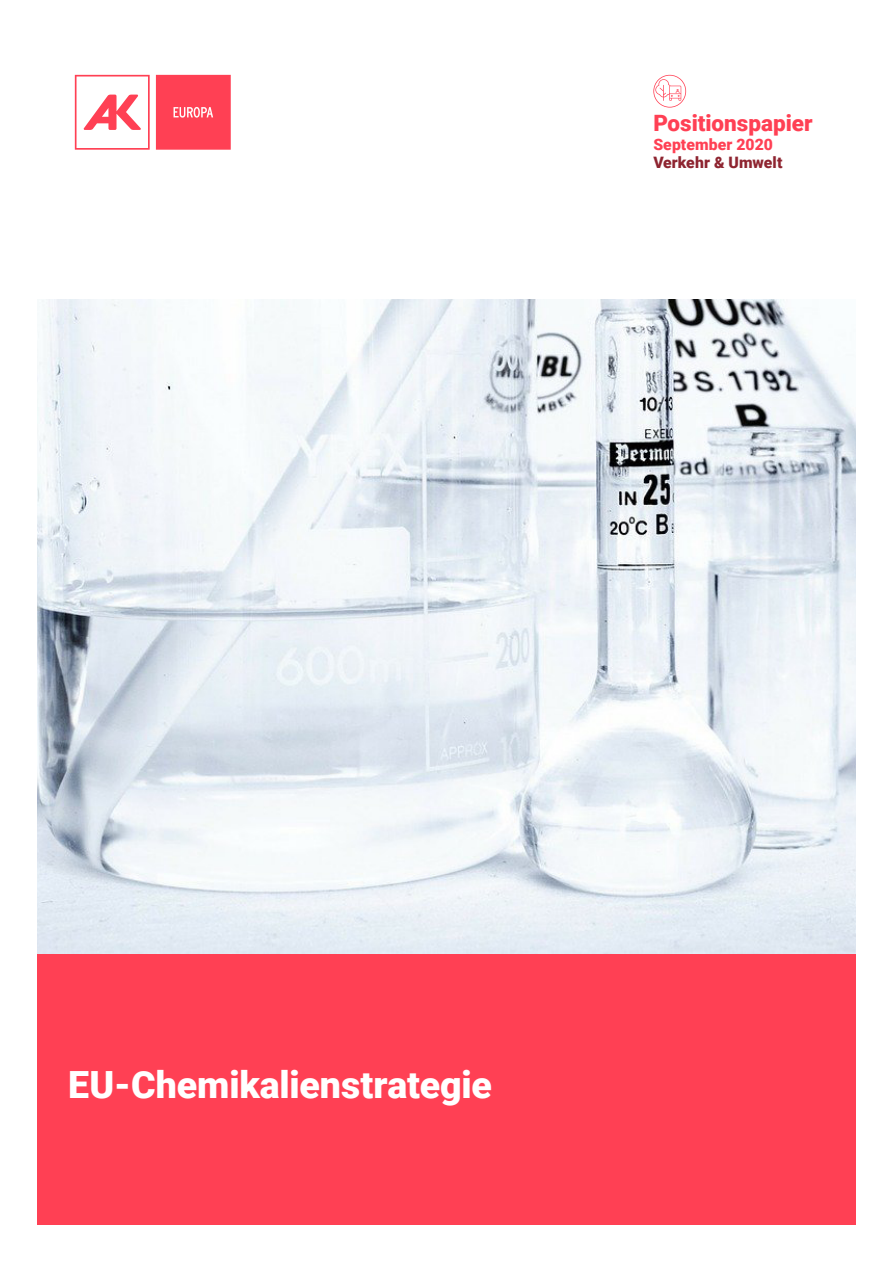
<style>
.page{position:relative;width:893px;height:1263px;background:#fff}
.page>*{position:absolute;margin:0;border:0;box-sizing:border-box;transform-origin:0 0}
.t1{font:900 37.5px "Roboto";letter-spacing:-.005em;color:#fff}
.t2{font:900 22.5px "Roboto";color:#ff4054}
.t3{font:900 15.75px "Roboto";letter-spacing:.005em;color:#8e2430}
.t4{font:900 15.75px "Roboto";letter-spacing:.005em;color:#ff4054}
</style>
<div class="page">
<img style="left:37px;top:299px;width:818px;height:655px">
<svg style="left:75px;top:75px;width:75px;height:75px"></svg>
<svg style="left:156px;top:75px;width:75px;height:75px;background:#ff475a"></svg>
<div style="left:37px;top:954px;width:818px;height:271px;background:#ff4054"></div>
<svg style="left:653px;top:75px;width:33px;height:33px"></svg>
<p class="t2" style="left:653px;top:107px;width:161px">Positionspapier</p>
<p class="t4" style="left:653px;top:133px;width:121px">September 2020</p>
<p class="t3" style="left:653px;top:152px;width:131px">Verkehr &amp; Umwelt</p>
<p class="t1" style="left:68px;top:1058px;width:425px">EU-Chemikalienstrategie</p>
</div>
